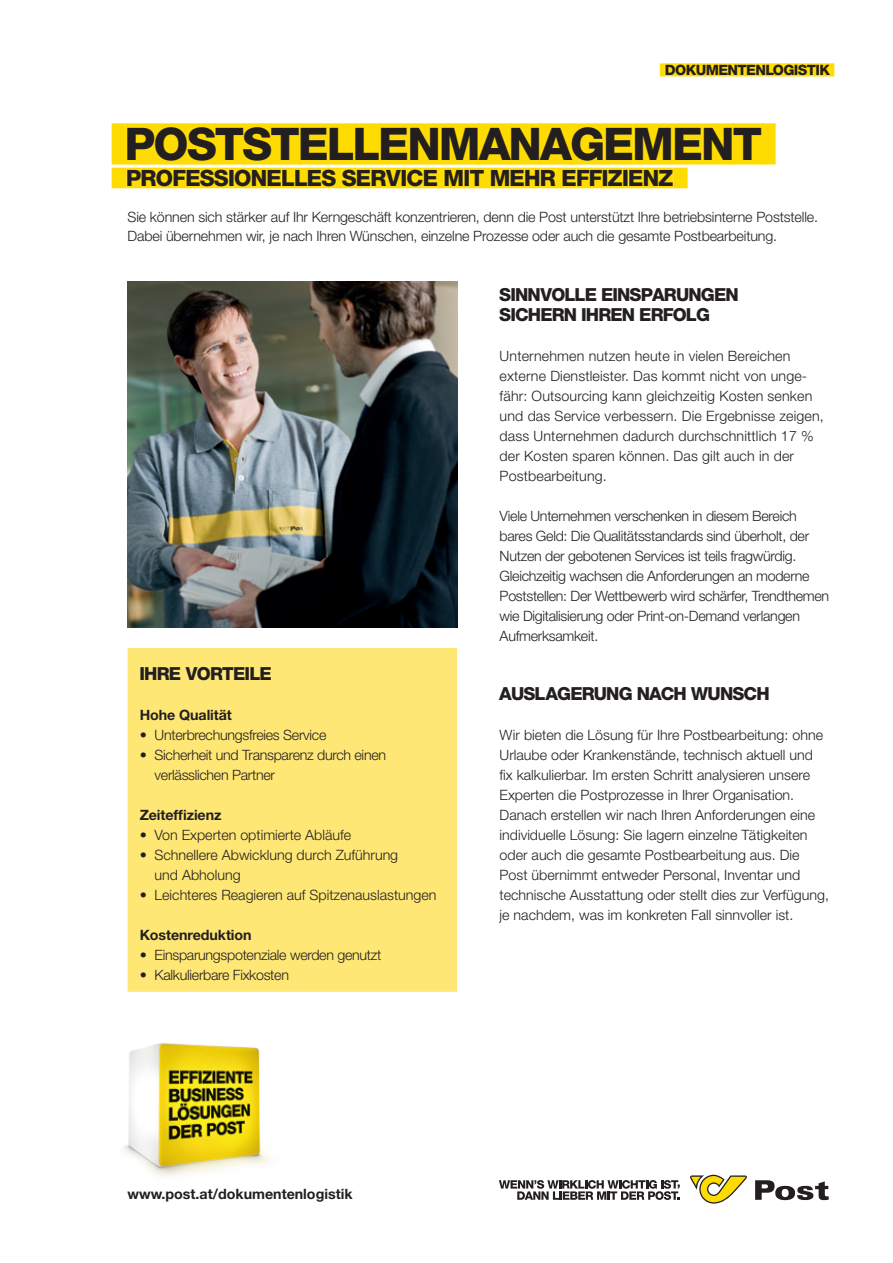
<style>
.page{position:relative;width:893px;height:1263px;background:#fff}
.page>*{position:absolute;margin:0;border:0;box-sizing:border-box;transform-origin:0 0}
.t1{font:45px "Post Helvetica Balken";color:#ffdc01}
.t2{font:22.5px "Post Helvetica Balken";color:#ffdc01}
.POST_Fließtext{font:18px/20px "Post Helvetica Headline";letter-spacing:-.01em;color:#231f20}
.POST_Headline{font:18px "Post Helvetica Headline";letter-spacing:-.005em;color:#231f20}
.POST_Fließtext-2{font:300 14.25px/20px "Helvetica Neue LT Std";color:#231f20}
.POST_Fließtext-3{font:300 14.25px/20px "Helvetica Neue LT Std";letter-spacing:-.02em;color:#231f20}
.POST_Headline-2{font:700 14.25px "Helvetica Neue LT Std";letter-spacing:-.005em;color:#231f20}
.POST_Fließtext-4{font:700 14.25px "Helvetica Neue LT Std";color:#231f20}
.HL_Schrift{font:14.25px "Post Helvetica Balken";color:#ffdc01;scale:.5 1}
</style>
<div class="page">
<img style="left:125px;top:1043px;width:143px;height:134px">
<div style="left:128px;top:649px;width:328px;height:342px;background:#ffe776"></div>
<div style="left:128px;top:648px;width:329px;height:344px;border:2px solid #ffe776"></div>
<svg style="left:690px;top:1175px;width:57px;height:28px"></svg>
<svg style="left:755px;top:1180px;width:74px;height:20px"></svg>
<svg style="left:499px;top:1180px;width:181px;height:20px"></svg>
<img style="left:128px;top:281px;width:329px;height:346px">
<p class="HL_Schrift" style="left:660px;top:62px;width:350px">@@@DOKUMENTENLOGISTIK@@@</p>
<p class="t1" style="left:112px;top:117px;width:665px">@@POSTSTELLENMANAGEMENT@@</p>
<p class="t2" style="left:112px;top:165px;width:577px">@@@PROFESSIONELLES SERVICE MIT MEHR EFFIZIENZ@@@</p>
<p class="POST_Fließtext-2" style="left:128px;top:206px;width:692px">Sie können sich stärker auf Ihr Kerngeschäft konzentrieren, denn die Post unterstützt Ihre betriebsinterne Poststelle.<br>Dabei übernehmen wir, je nach Ihren Wünschen, einzelne Prozesse oder auch die gesamte Postbearbeitung.</p>
<p class="POST_Headline" style="left:140px;top:663px;width:133px">IHRE VORTEILE</p>
<p class="POST_Headline-2" style="left:140px;top:706px;width:94px">Hohe Qualität</p>
<p class="POST_Fließtext-3" style="left:140px;top:725px;width:188px">• Unterbrechungsfreies Service</p>
<p class="POST_Fließtext-3" style="left:155px;top:745px;width:233px;text-indent:-15px">• Sicherheit und Transparenz durch einen verlässlichen Partner</p>
<p class="POST_Headline-2" style="left:140px;top:806px;width:83px">Zeiteffizienz</p>
<p class="POST_Fließtext-2" style="left:140px;top:825px;width:213px">• Von Experten optimierte Abläufe</p>
<p class="POST_Fließtext-2" style="left:155px;top:845px;width:245px;text-indent:-15px">• Schnellere Abwicklung durch Zuführung und Abholung</p>
<p class="POST_Fließtext-2" style="left:140px;top:884px;width:298px">• Leichteres Reagieren auf Spitzenauslastungen</p>
<p class="POST_Headline-2" style="left:140px;top:926px;width:113px">Kostenreduktion</p>
<p class="POST_Fließtext-3" style="left:140px;top:944px;width:243px">• Einsparungspotenziale werden genutzt</p>
<p class="POST_Fließtext-3" style="left:140px;top:964px;width:151px">• Kalkulierbare Fixkosten</p>
<p class="POST_Fließtext" style="left:500px;top:285px;width:240px">SINNVOLLE EINSPARUNGEN<br>SICHERN IHREN ERFOLG</p>
<p class="POST_Fließtext-2" style="left:500px;top:346px;width:326px">Unternehmen nutzen heute in vielen Bereichen externe Dienstleister. Das kommt nicht von unge&shy;fähr: Outsourcing kann gleichzeitig Kosten senken und das Service verbessern. Die Ergebnisse zeigen, dass Unternehmen dadurch durchschnittlich 17 % der Kosten sparen können. Das gilt auch in der Postbearbeitung.</p>
<p class="POST_Fließtext-3" style="left:500px;top:505px;width:331px">Viele Unternehmen verschenken in diesem Bereich bares Geld: Die Qualitätsstandards sind überholt, der Nutzen der gebotenen Services ist teils fragwürdig.<br>Gleichzeitig wachsen die Anforderungen an moderne Poststellen: Der Wettbewerb wird schärfer, Trendthemen wie Digitalisierung oder Print-on-Demand verlangen Aufmerksamkeit.</p>
<p class="POST_Fließtext" style="left:500px;top:684px;width:271px">AUSLAGERUNG NACH WUNSCH</p>
<p class="POST_Fließtext-2" style="left:500px;top:725px;width:331px">Wir bieten die Lösung für Ihre Postbearbeitung: ohne Urlaube oder Krankenstände, technisch aktuell und fix kalkulierbar. Im ersten Schritt analysieren unsere Experten die Postprozesse in Ihrer Organisation.<br>Danach erstellen wir nach Ihren Anforderungen eine individuelle Lösung: Sie lagern einzelne Tätigkeiten oder auch die gesamte Postbearbeitung aus. Die Post übernimmt entweder Personal, Inventar und technische Ausstattung oder stellt dies zur Verfügung, je nachdem, was im konkreten Fall sinnvoller ist.</p>
<p class="POST_Fließtext-4" style="left:128px;top:1185px;width:227px">www.post.at/dokumentenlogistik</p>
</div>
